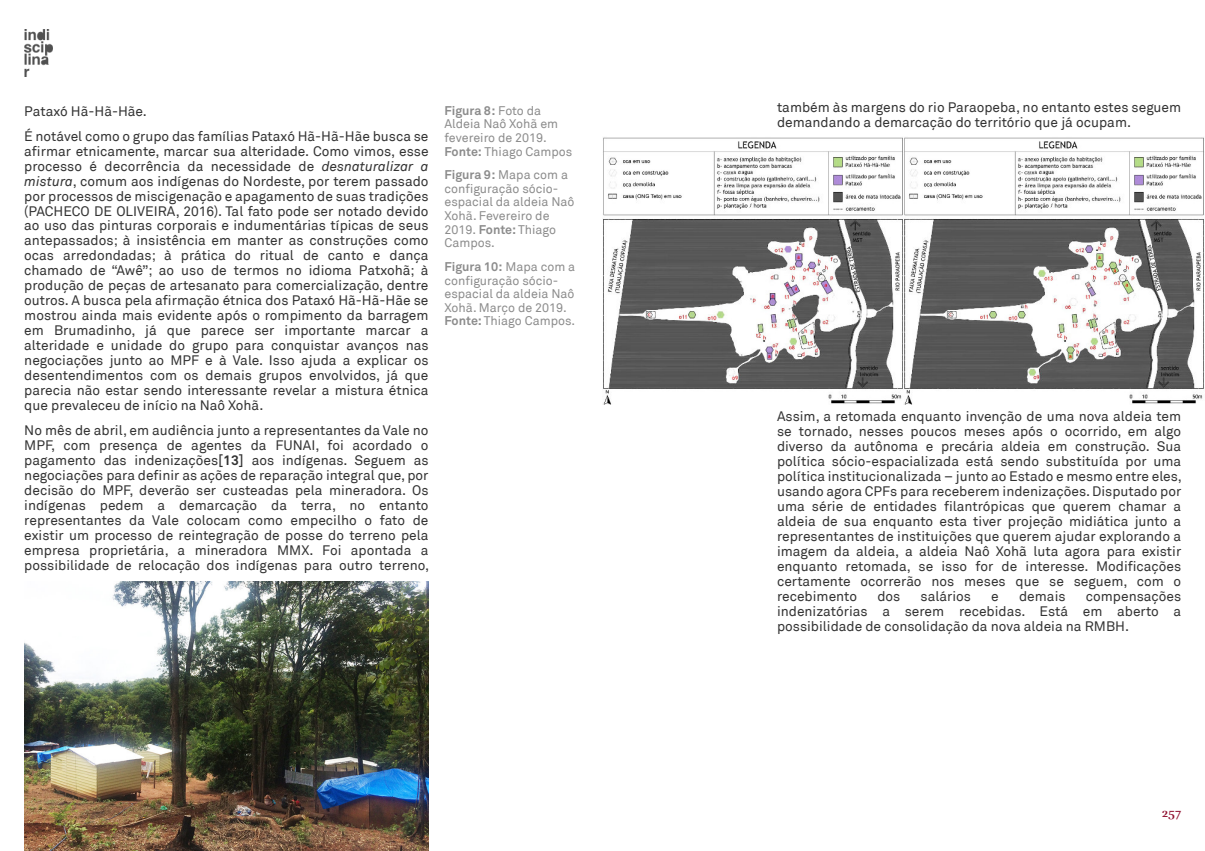
<style>
.page{position:relative;width:1205px;height:851px;background:#fff}
.page>*{position:absolute;margin:0;border:0;box-sizing:border-box;transform-origin:0 0}
.t1{font:13.75px/15px "Akkurat";color:#333;text-align:justify}
.t2{font:12.5px/13.6px "Akkurat";color:#8c8c8c}
.t3{font:700 12.5px "Rufina";color:#911231}
.s1{font-style:italic}
.s2{font-weight:700}
</style>
<div class="page">
<img style="left:24px;top:30px;width:28px;height:46px">
<img style="left:24px;top:581px;width:404px;height:269px">
<img style="left:603px;top:137px;width:601px;height:267px">
<p class="t1" style="left:24px;top:98px;width:406px;line-height:25px">Pataxó Hã-Hã-Hãe.<br>É notável como o grupo das famílias Pataxó Hã-Hã-Hãe busca se</p>
<p class="t1" style="left:24px;top:143px;width:406px">afirmar etnicamente, marcar sua alteridade. Como vimos, esse processo é decorrência da necessidade de <span class="s1">desnaturalizar a mistura</span>, comum aos indígenas do Nordeste, por terem passado por processos de miscigenação e apagamento de suas tradições (PACHECO DE OLIVEIRA, 2016). Tal fato pode ser notado devido ao uso das pinturas corporais e indumentárias típicas de seus antepassados; à insistência em manter as construções como ocas arredondadas; à prática do ritual de canto e dança chamado de “Awê”; ao uso de termos no idioma Patxohã; à produção de peças de artesanato para comercialização, dentre outros. A busca pela afirmação étnica dos Pataxó Hã-Hã-Hãe se mostrou ainda mais evidente após o rompimento da barragem em Brumadinho, já que parece ser importante marcar a alteridade e unidade do grupo para conquistar avanços nas negociações junto ao MPF e à Vale. Isso ajuda a explicar os desentendimentos com os demais grupos envolvidos, já que parecia não estar sendo interessante revelar a mistura étnica que prevaleceu de início na Naô Xohã.</p>
<p class="t1" style="left:24px;top:422px;width:406px">No mês de abril, em audiência junto a representantes da Vale no MPF, com presença de agentes da FUNAI, foi acordado o pagamento das indenizações<span class="s2">[13]</span> aos indígenas. Seguem as negociações para definir as ações de reparação integral que, por decisão do MPF, deverão ser custeadas pela mineradora. Os indígenas pedem a demarcação da terra, no entanto representantes da Vale colocam como empecilho o fato de existir um processo de reintegração de posse do terreno pela empresa proprietária, a mineradora MMX. Foi apontada a possibilidade de relocação dos indígenas para outro terreno,</p>
<p class="t2" style="left:444px;top:103px;width:129px"><span class="s2">Figura 8:</span> Foto da<br>Aldeia Naô Xohã em fevereiro de 2019.<br><span class="s2">Fonte:</span> Thiago Campos</p>
<p class="t2" style="left:444px;top:167px;width:131px"><span class="s2">Figura 9:</span> Mapa com a configuração sócio&shy;espacial da aldeia Naô<br>Xohã. Fevereiro de<br>2019. <span class="s2">Fonte:</span> Thiago<br>Campos.</p>
<p class="t2" style="left:444px;top:259px;width:132px"><span class="s2">Figura 10:</span> Mapa com a configuração sócio&shy;espacial da aldeia Naô<br>Xohã. Março de 2019.<br><span class="s2">Fonte:</span> Thiago Campos.</p>
<p class="t1" style="left:777px;top:99px;width:406px">também às margens do rio Paraopeba, no entanto estes seguem demandando a demarcação do território que já ocupam.</p>
<p class="t1" style="left:777px;top:408px;width:406px">Assim, a retomada enquanto invenção de uma nova aldeia tem se tornado, nesses poucos meses após o ocorrido, em algo diverso da autônoma e precária aldeia em construção. Sua política sócio-espacializada está sendo substituída por uma política institucionalizada – junto ao Estado e mesmo entre eles, usando agora CPFs para receberem indenizações. Disputado por uma série de entidades filantrópicas que querem chamar a aldeia de sua enquanto esta tiver projeção midiática junto a representantes de instituições que querem ajudar explorando a imagem da aldeia, a aldeia Naô Xohã luta agora para existir enquanto retomada, se isso for de interesse. Modificações certamente ocorrerão nos meses que se seguem, com o recebimento</p>
<p class="t1" style="left:877px;top:587px;width:25px">dos</p>
<p class="t1" style="left:920px;top:587px;width:52px">salários</p>
<p class="t1" style="left:991px;top:587px;width:9px">e</p>
<p class="t1" style="left:1019px;top:587px;width:48px">demais</p>
<p class="t1" style="left:777px;top:587px;width:406px;text-indent:309px">compensações indenizatórias a serem recebidas. Está em aberto a possibilidade de consolidação da nova aldeia na RMBH.</p>
<p class="t3" style="left:1162px;top:804px;width:21px">257</p>
</div>
